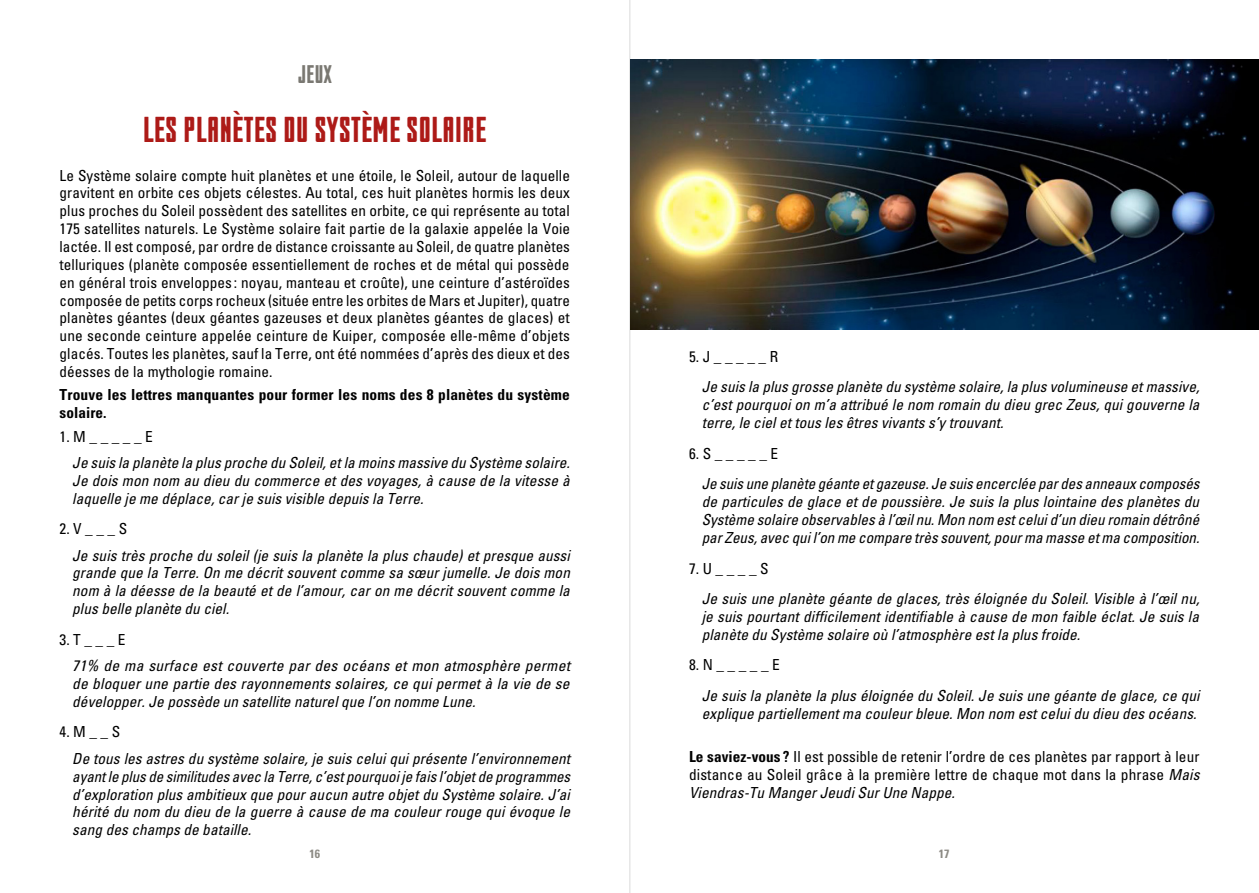
<style>
.page{position:relative;width:1259px;height:893px;background:#fff}
.page>*{position:absolute;margin:0;border:0;box-sizing:border-box;transform-origin:0 0}
.t1{font:36px "Bully";letter-spacing:.015em;color:#ad1a17}
.t2{font:25.5px "Bully";color:#7a7872}
.t3{font:italic condensed 15.15px/17.9px "Univers LT Std";letter-spacing:.005em;color:#000;text-align:justify}
.t4{font:condensed 15.15px/17.9px "Univers LT Std";letter-spacing:.005em;color:#000;text-align:justify}
.t5{font:700 condensed 15.15px/17.9px "Univers LT Std";letter-spacing:.01em;color:#000}
.t6{font:700 condensed 12px "Univers LT Std";color:#8c8a84}
.s1{font-weight:700}
.s2{font-style:italic}
</style>
<div class="page">
<hr style="left:629px;top:0;width:1px;height:893px;background:#dadada">
<img style="left:630px;top:60px;width:629px;height:270px">
<h2 class="t2" style="left:298px;top:60px;width:35px">JEUX</h2>
<h1 class="t1" style="left:143px;top:108px;width:344px">LES PLANÈTES DU SYSTÈME SOLAIRE</h1>
<p class="t4" style="left:60px;top:166px;width:512px">Le Système solaire compte huit planètes et une étoile, le Soleil, autour de laquelle gravitent en orbite ces objets célestes. Au total, ces huit planètes hormis les deux plus proches du Soleil possèdent des satellites en orbite, ce qui représente au total 175 satellites naturels. Le Système solaire fait partie de la galaxie appelée la Voie lactée. Il est composé, par ordre de distance croissante au Soleil, de quatre planètes telluriques (planète composée essentiellement de roches et de métal qui possède en général trois enveloppes : noyau, manteau et croûte), une ceinture d’astéroïdes composée de petits corps rocheux (située entre les orbites de Mars et Jupiter), quatre planètes géantes (deux géantes gazeuses et deux planètes géantes de glaces) et une seconde ceinture appelée ceinture de Kuiper, composée elle-même d’objets glacés. Toutes les planètes, sauf la Terre, ont été nommées d’après des dieux et des déesses de la mythologie romaine.</p>
<p class="t5" style="left:60px;top:386px;width:512px">Trouve les lettres manquantes pour former les noms des 8 planètes du système solaire.</p>
<p class="t4" style="left:60px;top:427px;width:95px">1. M _ _ _ _ _ E</p>
<p class="t3" style="left:72px;top:454px;width:499px">Je suis la planète la plus proche du Soleil, et la moins massive du Système solaire.<br>Je dois mon nom au dieu du commerce et des voyages, à cause de la vitesse à laquelle je me déplace, car je suis visible depuis la Terre.</p>
<p class="t4" style="left:60px;top:520px;width:69px">2. V _ _ _ S</p>
<p class="t3" style="left:72px;top:546px;width:499px">Je suis très proche du soleil (je suis la planète la plus chaude) et presque aussi grande que la Terre. On me décrit souvent comme sa sœur jumelle. Je dois mon nom à la déesse de la beauté et de l’amour, car on me décrit souvent comme la plus belle planète du ciel.</p>
<p class="t4" style="left:60px;top:630px;width:67px">3. T _ _ _ E</p>
<p class="t3" style="left:72px;top:657px;width:499px">71% de ma surface est couverte par des océans et mon atmosphère permet de bloquer une partie des rayonnements solaires, ce qui permet à la vie de se développer. Je possède un satellite naturel que l’on nomme Lune.</p>
<p class="t4" style="left:60px;top:723px;width:62px">4. M _ _ S</p>
<p class="t3" style="left:72px;top:749px;width:499px">De tous les astres du système solaire, je suis celui qui présente l’environnement ayant le plus de similitudes avec la Terre, c’est pourquoi je fais l’objet de programmes d’exploration plus ambitieux que pour aucun autre objet du Système solaire. J’ai hérité du nom du dieu de la guerre à cause de ma couleur rouge qui évoque le sang des champs de bataille.</p>
<p class="t4" style="left:689px;top:347px;width:91px">5. J _ _ _ _ _ R</p>
<p class="t3" style="left:702px;top:378px;width:499px">Je suis la plus grosse planète du système solaire, la plus volumineuse et massive, c’est pourquoi on m’a attribué le nom romain du dieu grec Zeus, qui gouverne la terre, le ciel et tous les êtres vivants s’y trouvant.</p>
<p class="t4" style="left:689px;top:444px;width:91px">6. S _ _ _ _ _ E</p>
<p class="t3" style="left:702px;top:475px;width:499px">Je suis une planète géante et gazeuse. Je suis encerclée par des anneaux composés de particules de glace et de poussière. Je suis la plus lointaine des planètes du Système solaire observables à l’œil nu. Mon nom est celui d’un dieu romain détrôné par Zeus, avec qui l’on me compare très souvent, pour ma masse et ma composition.</p>
<p class="t4" style="left:689px;top:559px;width:81px">7. U _ _ _ _ S</p>
<p class="t3" style="left:702px;top:590px;width:499px">Je suis une planète géante de glaces, très éloignée du Soleil. Visible à l’œil nu, je suis pourtant difficilement identifiable à cause de mon faible éclat. Je suis la planète du Système solaire où l’atmosphère est la plus froide.</p>
<p class="t4" style="left:689px;top:656px;width:92px">8. N _ _ _ _ _ E</p>
<p class="t3" style="left:702px;top:687px;width:499px">Je suis la planète la plus éloignée du Soleil. Je suis une géante de glace, ce qui explique partiellement ma couleur bleue. Mon nom est celui du dieu des océans.</p>
<p class="t4" style="left:689px;top:748px;width:512px"><span class="s1">Le saviez-vous ?</span> Il est possible de retenir l’ordre de ces planètes par rapport à leur distance au Soleil grâce à la première lettre de chaque mot dans la phrase <span class="s2">Mais Viendras-Tu Manger Jeudi Sur Une Nappe.</span></p>
<p class="t6" style="left:309px;top:846px;width:12px">16</p>
<p class="t6" style="left:939px;top:846px;width:12px">17</p>
</div>
